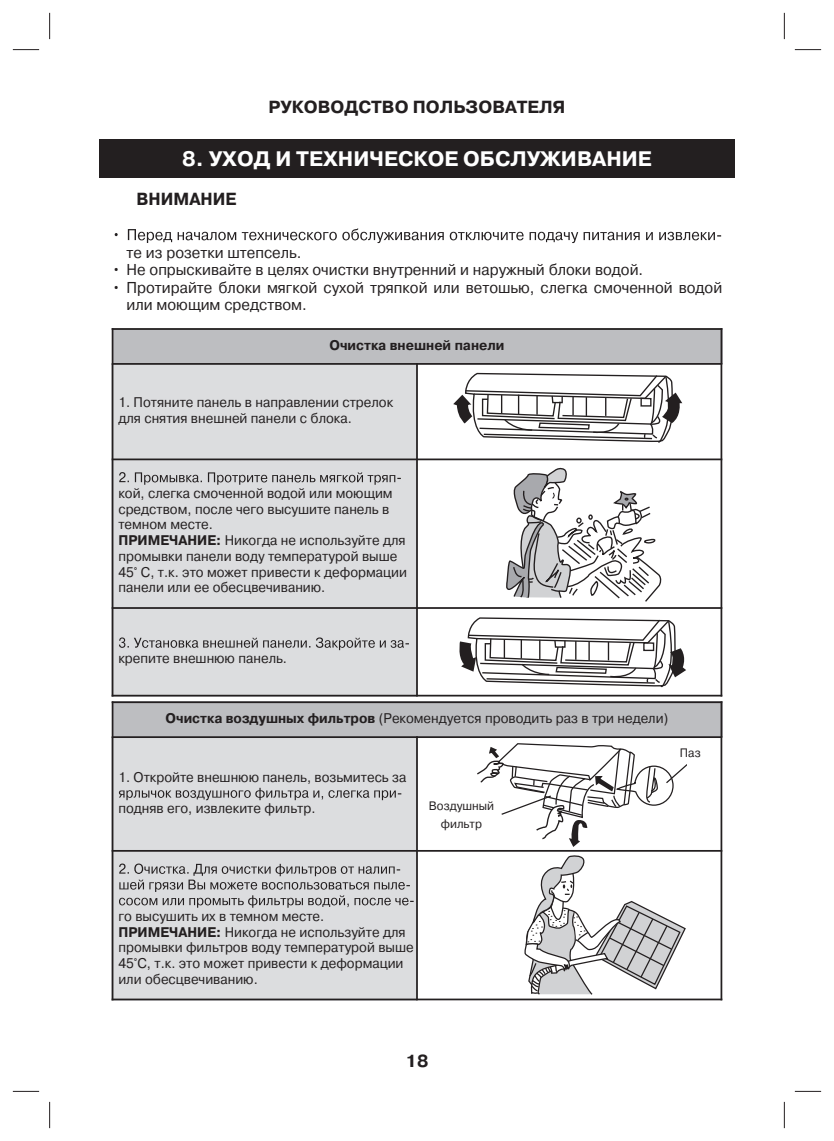
<style>
.page{position:relative;width:834px;height:1141px;background:#fff}
.page>*{position:absolute;margin:0;border:0;box-sizing:border-box;transform-origin:0 0}
.t1{font:700 21px "Pragmatica C";color:#fff}
.t2{font:700 17.5px "Pragmatica C";color:#231f20}
.t3{font:700 17.5px "Pragmatica C";color:#231f20;scale:.95 1}
.t4{font:15.75px/17.5px "Pragmatica C";color:#231f20;scale:.95 1}
.t5{font:14px/15.8px "Pragmatica C";color:#231f20;scale:.95 1}
.t6{font:700 14px "Pragmatica C";color:#231f20;scale:.95 1}
.t7{font:12.25px/17.5px "Pragmatica C";color:#231f20;text-align:center;scale:.95 1}
.s1{font-weight:700}
</style>
<div class="page">
<div style="left:99px;top:139px;width:635px;height:38px;background:#231f20"></div>
<svg style="left:115px;top:229px;width:606px;height:14px"></svg>
<div style="left:112px;top:328px;width:609px;height:36px;background:#bdbec1"></div>
<div style="left:112px;top:364px;width:305px;height:95px;background:#dcdddf"></div>
<svg style="left:453px;top:372px;width:229px;height:71px"></svg>
<div style="left:112px;top:459px;width:305px;height:149px;background:#dcdddf"></div>
<svg style="left:119px;top:472px;width:282px;height:13px"></svg>
<svg style="left:506px;top:467px;width:156px;height:135px"></svg>
<div style="left:112px;top:608px;width:305px;height:88px;background:#dcdddf"></div>
<svg style="left:119px;top:637px;width:290px;height:13px"></svg>
<svg style="left:459px;top:617px;width:227px;height:71px"></svg>
<hr style="left:112px;top:328px;width:1px;height:368px;background:#231f20">
<hr style="left:416px;top:363px;width:2px;height:333px;background:#231f20">
<hr style="left:720px;top:328px;width:2px;height:368px;background:#231f20">
<hr style="left:112px;top:328px;width:610px;height:2px;background:#231f20">
<hr style="left:112px;top:363px;width:610px;height:2px;background:#231f20">
<hr style="left:112px;top:459px;width:610px;height:1px;background:#231f20">
<hr style="left:112px;top:607px;width:610px;height:2px;background:#231f20">
<hr style="left:112px;top:695px;width:610px;height:1px;background:#231f20">
<div style="left:112px;top:701px;width:609px;height:36px;background:#bdbec1"></div>
<div style="left:112px;top:737px;width:305px;height:114px;background:#dcdddf"></div>
<svg style="left:119px;top:788px;width:282px;height:12px"></svg>
<svg style="left:477px;top:743px;width:210px;height:104px"></svg>
<div style="left:112px;top:851px;width:305px;height:149px;background:#dcdddf"></div>
<svg style="left:119px;top:864px;width:294px;height:44px"></svg>
<svg style="left:524px;top:855px;width:162px;height:140px"></svg>
<hr style="left:112px;top:701px;width:1px;height:299px;background:#231f20">
<hr style="left:416px;top:736px;width:2px;height:264px;background:#231f20">
<hr style="left:720px;top:701px;width:2px;height:299px;background:#231f20">
<hr style="left:112px;top:701px;width:610px;height:2px;background:#231f20">
<hr style="left:112px;top:736px;width:610px;height:2px;background:#231f20">
<hr style="left:112px;top:850px;width:610px;height:2px;background:#231f20">
<hr style="left:112px;top:999px;width:610px;height:1px;background:#231f20">
<svg style="left:13px;top:49px;width:26px;height:1px"></svg>
<svg style="left:794px;top:49px;width:27px;height:1px"></svg>
<svg style="left:13px;top:1091px;width:26px;height:1px"></svg>
<svg style="left:794px;top:1091px;width:27px;height:1px"></svg>
<svg style="left:49px;top:13px;width:1px;height:26px"></svg>
<svg style="left:49px;top:1102px;width:1px;height:26px"></svg>
<svg style="left:783px;top:13px;width:1px;height:26px"></svg>
<svg style="left:783px;top:1102px;width:1px;height:26px"></svg>
<p class="t2" style="left:268px;top:101px;width:298px">РУКОВОДСТВО ПОЛЬЗОВАТЕЛЯ</p>
<h1 class="t1" style="left:182px;top:152px;width:471px">8. УХОД И ТЕХНИЧЕСКОЕ ОБСЛУЖИВАНИЕ</h1>
<p class="t3" style="left:136px;top:193px;width:107px">ВНИМАНИЕ</p>
<p class="t4" style="left:126px;top:243px;width:185px">те из розетки штепсель.</p>
<p class="t4" style="left:112px;top:261px;width:561px">• Не опрыскивайте в целях очистки внутренний и наружный блоки водой.</p>
<p class="t4" style="left:126px;top:278px;width:628px;text-indent:-15px">• Протирайте блоки мягкой сухой тряпкой или ветошью, слегка смоченной водой или моющим средством.</p>
<p class="t6" style="left:329px;top:340px;width:186px">Очистка внешней панели</p>
<p class="t5" style="left:118px;top:395px;width:291px">1. Потяните панель в направлении стрелок для снятия внешней панели с блока.</p>
<p class="t5" style="left:118px;top:485px;width:305px">кой, слегка смоченной водой или моющим средством, после чего высушите панель в темном месте.<br><span class="s1">ПРИМЕЧАНИЕ:</span> Никогда не используйте для промывки панели воду температурой выше 45° С, т.к. это может привести к деформации панели или ее обесцвечиванию.</p>
<p class="t5" style="left:118px;top:651px;width:179px">крепите внешнюю панель.</p>
<p class="t5" style="left:165px;top:711px;width:531px"><span class="s1">Очистка воздушных фильтров</span> (Рекомендуется проводить раз в три недели)</p>
<p class="t5" style="left:118px;top:769px;width:304px">1. Откройте внешнюю панель, возьмитесь за</p>
<p class="t5" style="left:118px;top:801px;width:209px">подняв его, извлеките фильтр.</p>
<p class="t7" style="left:429px;top:797px;width:70px">Воздушный фильтр</p>
<p class="t7" style="left:679px;top:744px;width:23px">Паз</p>
<p class="t5" style="left:118px;top:908px;width:312px">го высушить их в темном месте.<br><span class="s1">ПРИМЕЧАНИЕ:</span> Никогда не используйте для промывки фильтров воду температурой выше 45°С, т.к. это может привести к деформации или обесцвечиванию.</p>
<p class="t2" style="left:405px;top:1055px;width:24px">18</p>
</div>
